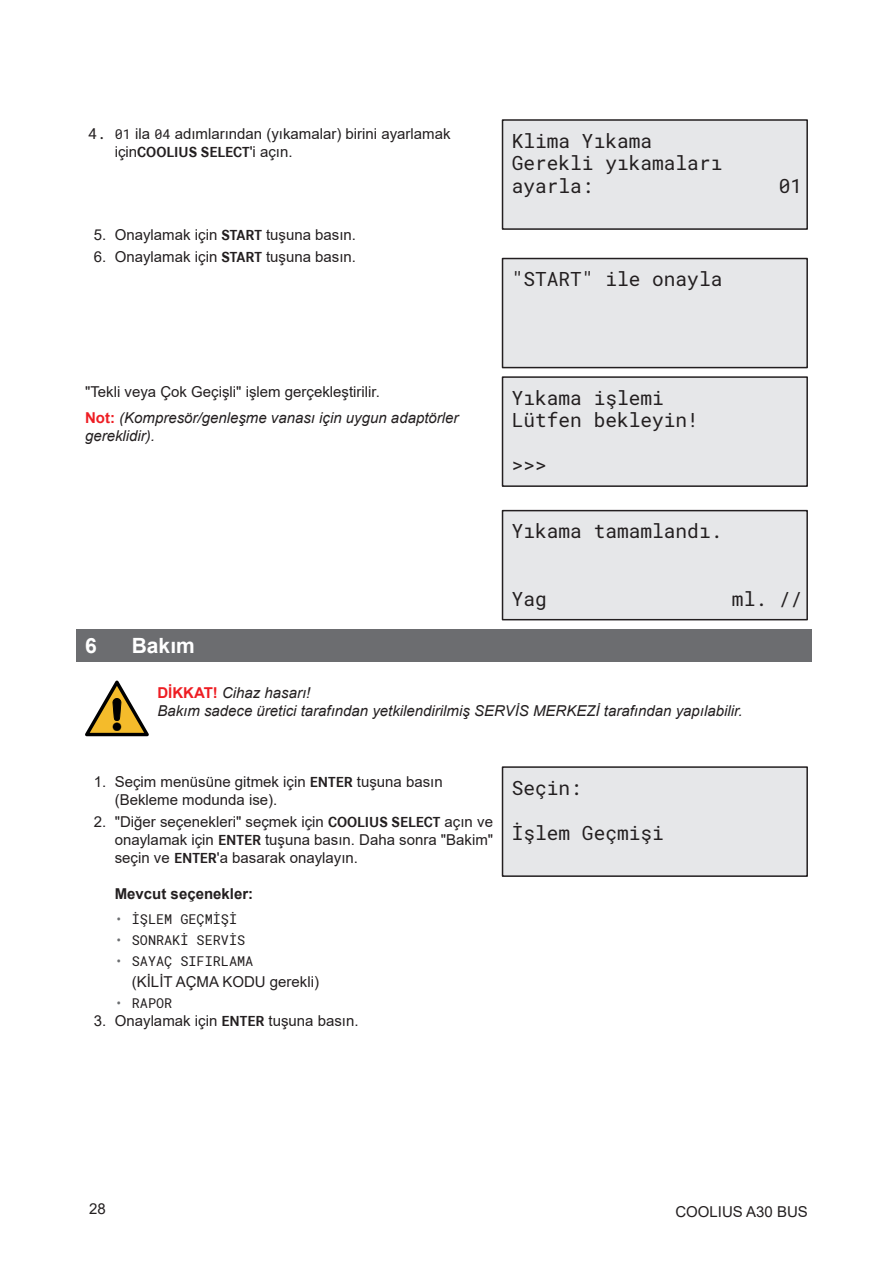
<style>
.page{position:relative;width:893px;height:1263px;background:#fff}
.page>*{position:absolute;margin:0;border:0;box-sizing:border-box;transform-origin:0 0}
.t1{font:700 21px "Arial";color:#fff}
.t2{font:19.5px/22.5px "Roboto Mono";color:#231f20}
.t3{font:15px/18px "Arial";color:#231f20}
.t4{font:italic 15px/26.5px "Arial";color:#231f20}
.t5{font:700 15px "Corporate S";color:#231f20}
.t6{font:700 15px "Arial";color:#231f20}
.t7{font:13.5px "Roboto Mono";color:#231f20}
.s1{font-family:"Roboto Mono"}
.s2{font-family:"Roboto Mono";font-size:13.5px}
.s3{font-family:"Arial";font-weight:400}
.s4{font-family:"Corporate S";font-weight:700}
.s5{font-style:normal}
.s6{font-weight:700;font-style:normal;color:#ee1d23}
.s7{color:#6c6e71}
</style>
<div class="page">
<div style="left:77px;top:629px;width:735px;height:32px;background:#6c6d70"></div>
<div style="left:502px;top:120px;width:305px;height:109px;background:#e6e7e9"></div>
<div style="left:502px;top:119px;width:306px;height:111px;border:2px solid #231f20"></div>
<div style="left:502px;top:258px;width:305px;height:110px;background:#e6e7e9"></div>
<div style="left:502px;top:258px;width:306px;height:110px;border:2px solid #231f20"></div>
<div style="left:502px;top:377px;width:305px;height:109px;background:#e6e7e9"></div>
<div style="left:502px;top:376px;width:306px;height:111px;border:2px solid #231f20"></div>
<div style="left:502px;top:511px;width:305px;height:109px;background:#e6e7e9"></div>
<div style="left:502px;top:510px;width:306px;height:110px;border:2px solid #231f20"></div>
<svg style="left:85px;top:680px;width:64px;height:56px"></svg>
<div style="left:502px;top:767px;width:305px;height:109px;background:#e6e7e9"></div>
<div style="left:502px;top:766px;width:306px;height:111px;border:2px solid #231f20"></div>
<p class="t3" style="left:88px;top:125px;width:364px"><span class="s1">4.</span> <span class="s2">01</span> ila <span class="s2">04</span> adımlarından (yıkamalar) birini ayarlamak</p>
<p class="t5" style="left:115px;top:144px;width:179px"><span class="s3">için</span>COOLIUS SELECT<span class="s3">'i açın.</span></p>
<p class="t3" style="left:94px;top:225px;width:264px">5. Onaylamak için <span class="s4">START</span> tuşuna basın.</p>
<p class="t3" style="left:94px;top:248px;width:264px">6. Onaylamak için <span class="s4">START</span> tuşuna basın.</p>
<p class="t4" style="left:85px;top:378px;width:375px"><span class="s5">"Tekli veya Çok Geçişli" işlem gerçekleştirilir.<br></span><span class="s6">Not:</span> (Kompresör/genleşme vanası için uygun adaptörler</p>
<p class="t4" style="left:85px;top:423px;width:72px">gereklidir).</p>
<h2 class="t2" style="left:512px;top:129px;width:212px">Klima Yıkama<br>Gerekli yıkamaları ayarla:</h2>
<h2 class="t2" style="left:512px;top:267px;width:212px">"START" ile onayla</h2>
<h2 class="t2" style="left:512px;top:386px;width:189px">Yıkama işlemi<br>Lütfen bekleyin!</h2>
<h2 class="t2" style="left:512px;top:453px;width:37px">&gt;&gt;&gt;</h2>
<h2 class="t2" style="left:512px;top:519px;width:212px">Yıkama tamamlandı.</h2>
<h2 class="t2" style="left:779px;top:174px;width:25px">01</h2>
<h2 class="t2" style="left:512px;top:587px;width:37px">Yag</h2>
<h2 class="t2" style="left:732px;top:587px;width:72px">ml. //</h2>
<h1 class="t1" style="left:85px;top:631px;width:13px">6</h1>
<h1 class="t1" style="left:132px;top:631px;width:65px">Bakım</h1>
<p class="t4" style="left:157px;top:683px;width:587px;line-height:18px"><span class="s6">DİKKAT!</span> Cihaz hasarı!<br>Bakım sadece üretici tarafından yetkilendirilmiş SERVİS MERKEZİ tarafından yapılabilir.</p>
<p class="t3" style="left:115px;top:772px;width:329px;text-indent:-21px">1. Seçim menüsüne gitmek için <span class="s4">ENTER</span> tuşuna basın (Bekleme modunda ise).</p>
<p class="t3" style="left:115px;top:812px;width:380px;text-align:justify;text-indent:-21px">2. "Diğer seçenekleri" seçmek için <span class="s4">COOLIUS SELECT</span> açın ve onaylamak için <span class="s4">ENTER</span> tuşuna basın. Daha sonra "Bakim" seçin ve <span class="s4">ENTER</span>'a basarak onaylayın.</p>
<p class="t6" style="left:115px;top:883px;width:140px">Mevcut seçenekler:</p>
<p class="t7" style="left:115px;top:910px;width:124px"><span class="s7">•</span> İŞLEM GEÇMİŞİ</p>
<p class="t7" style="left:115px;top:931px;width:132px"><span class="s7">•</span> SONRAKI SERVIS</p>
<p class="t7" style="left:115px;top:952px;width:140px"><span class="s7">•</span> SAYAÇ SIFIRLAMA</p>
<p class="t3" style="left:132px;top:973px;width:189px">(KİLİT AÇMA KODU gerekli)</p>
<p class="t7" style="left:115px;top:994px;width:59px"><span class="s7">•</span> RAPOR</p>
<p class="t3" style="left:94px;top:1012px;width:266px">3. Onaylamak için <span class="s4">ENTER</span> tuşuna basın.</p>
<h2 class="t2" style="left:512px;top:776px;width:72px">Seçin:</h2>
<h2 class="t2" style="left:512px;top:821px;width:154px">İşlem Geçmişi</h2>
<p class="t3" style="left:89px;top:1200px;width:18px">28</p>
<p class="t3" style="left:675px;top:1202px;width:134px">COOLIUS A30 BUS</p>
</div>
